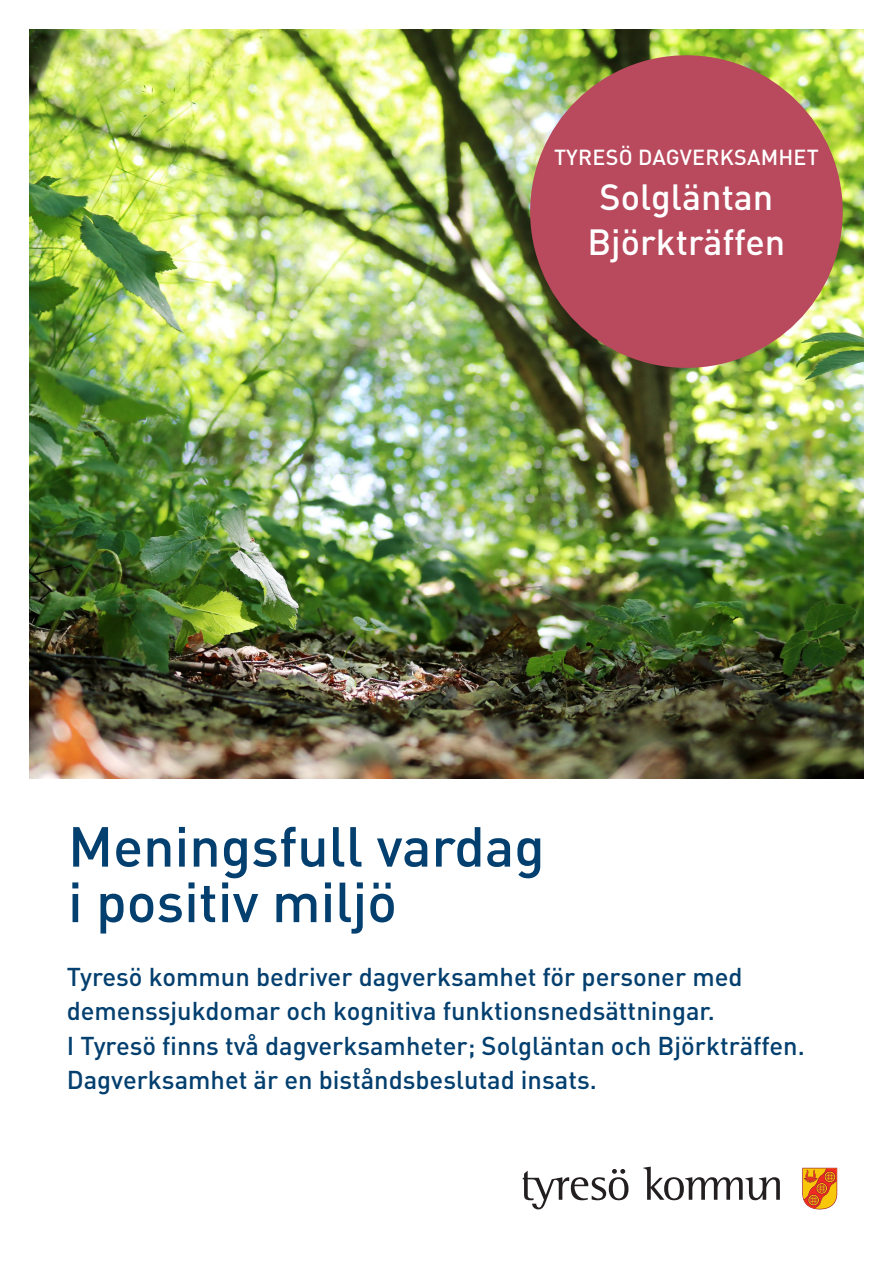
<style>
.page{position:relative;width:893px;height:1263px;background:#fff}
.page>*{position:absolute;margin:0;border:0;box-sizing:border-box;transform-origin:0 0}
.Rubrik_1_Blå{font:500 55.5px/55.5px "DIN Pro";color:#033f6f}
.Rubrik_vit_cirkel{font:500 36px "DIN Pro";color:#fff}
.Rubrik_4_Blå{font:500 25.5px/34.5px "DIN Pro";color:#033f6f}
.Versaler_vit_cirkel{font:500 21.6px "DIN Pro";letter-spacing:.01em;color:#fff}
</style>
<div class="page">
<img style="left:30px;top:30px;width:833px;height:748px">
<svg style="left:643px;top:1167px;width:137px;height:33px"></svg>
<svg style="left:523px;top:1169px;width:105px;height:40px"></svg>
<svg style="left:802px;top:1168px;width:35px;height:41px"></svg>
<div style="left:530px;top:55px;width:313px;height:313px;background:#b9495c;border-radius:50%"></div>
<p class="Versaler_vit_cirkel" style="left:554px;top:143px;width:266px">TYRESÖ DAGVERKSAMHET</p>
<p class="Rubrik_vit_cirkel" style="left:599px;top:173px;width:175px">Solgläntan</p>
<p class="Rubrik_vit_cirkel" style="left:587px;top:217px;width:199px">Björkträffen</p>
<p class="Rubrik_1_Blå" style="left:68px;top:816px;width:478px">Meningsfull vardag i positiv miljö</p>
<p class="Rubrik_4_Blå" style="left:67px;top:958px;width:677px">Tyresö kommun bedriver dagverksamhet för personer med demenssjukdomar och kognitiva funktionsnedsättningar.</p>
<p class="Rubrik_4_Blå" style="left:67px;top:1027px;width:740px">I Tyresö finns två dagverksamheter; Solgläntan och Björkträffen.<br>Dagverksamhet är en biståndsbeslutad insats.</p>
</div>
